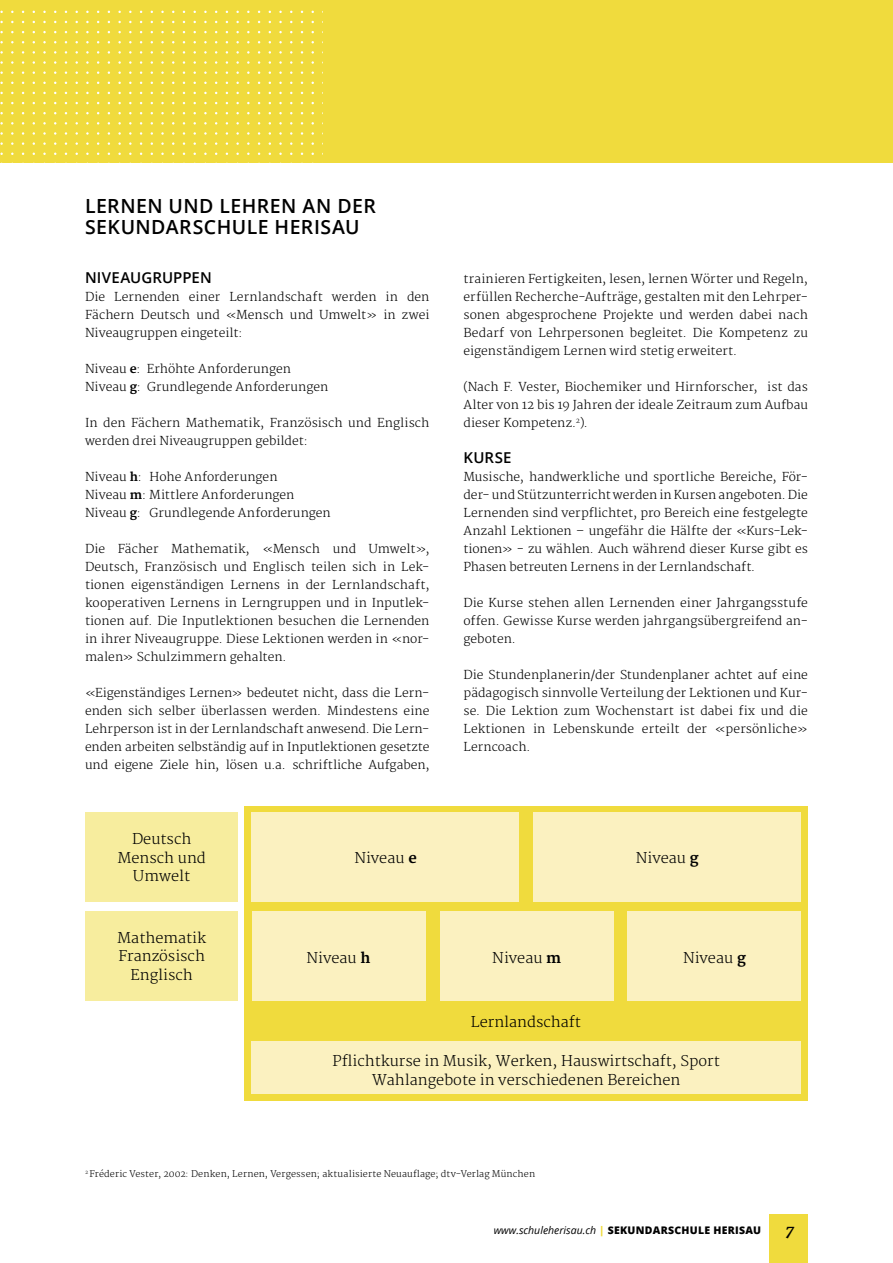
<style>
.page{position:relative;width:893px;height:1263px;background:#fff}
.page>*{position:absolute;margin:0;border:0;box-sizing:border-box;transform-origin:0 0}
.t1{font:600 19.5px "Open Sans";letter-spacing:.02em;color:#000}
.t2{font:600 15px "Open Sans";letter-spacing:.005em;color:#000}
.t3{font:italic 700 15px "Merriweather";color:#000}
.t4{font:300 14.4px "Merriweather";color:#000}
.t5{font:300 12px/18px "Merriweather";color:#000;text-align:justify}
.t6{font:800 10.5px "Open Sans";letter-spacing:.025em;color:#000}
.t7{font:300 9px "Merriweather";letter-spacing:.015em;color:#000}
.s1{font-weight:700}
.s2{font-weight:400;font-style:italic}
.s3{color:#f0db3d}
</style>
<div class="page">
<div style="left:0;top:0;width:893px;height:162px;background:#f0db3d"></div>
<div style="left:245px;top:806px;width:563px;height:295px;background:#f0db3d"></div>
<div style="left:251px;top:812px;width:268px;height:90px;background:#fbf1c0"></div>
<div style="left:440px;top:911px;width:173px;height:89px;background:#fbf1c0"></div>
<div style="left:628px;top:911px;width:173px;height:89px;background:#fbf1c0"></div>
<div style="left:252px;top:911px;width:173px;height:89px;background:#fbf1c0"></div>
<div style="left:533px;top:812px;width:268px;height:90px;background:#fbf1c0"></div>
<div style="left:251px;top:1042px;width:550px;height:52px;background:#fbf1c0"></div>
<div style="left:85px;top:812px;width:153px;height:90px;background:#f7ed9e"></div>
<div style="left:85px;top:911px;width:153px;height:89px;background:#f7ed9e"></div>
<div style="left:770px;top:1214px;width:38px;height:49px;background:#f0db3d"></div>
<p class="t1" style="left:85px;top:193px;width:292px">LERNEN UND LEHREN AN DER</p>
<p class="t1" style="left:85px;top:214px;width:276px">SEKUNDARSCHULE HERISAU</p>
<p class="t2" style="left:85px;top:267px;width:128px">NIVEAUGRUPPEN</p>
<p class="t5" style="left:85px;top:288px;width:346px">Die Lernenden einer Lernlandschaft werden in den Fächern Deutsch und «Mensch und Umwelt» in zwei Niveaugruppen eingeteilt:</p>
<p class="t5" style="left:85px;top:360px;width:245px">Niveau <span class="s1">e</span>: Erhöhte Anforderungen<br>Niveau <span class="s1">g</span>: Grundlegende Anforderungen</p>
<p class="t5" style="left:85px;top:414px;width:346px">In den Fächern Mathematik, Französisch und Englisch werden drei Niveaugruppen gebildet:</p>
<p class="t5" style="left:85px;top:468px;width:247px;text-align:left">Niveau <span class="s1">h</span>: Hohe Anforderungen<br>Niveau <span class="s1">m</span>: Mittlere Anforderungen<br>Niveau <span class="s1">g</span>: Grundlegende Anforderungen</p>
<p class="t5" style="left:85px;top:540px;width:346px">Die Fächer Mathematik, «Mensch und Umwelt», Deutsch, Französisch und Englisch teilen sich in Lek&shy;tionen eigenständigen Lernens in der Lernlandschaft, kooperativen Lernens in Lerngruppen und in Inputlek&shy;tionen auf. Die Inputlektionen besuchen die Lernenden in ihrer Niveaugruppe. Diese Lektionen werden in «nor&shy;malen» Schulzimmern gehalten.</p>
<p class="t5" style="left:85px;top:684px;width:346px">«Eigenständiges Lernen» bedeutet nicht, dass die Lern&shy;enden sich selber überlassen werden. Mindestens eine Lehrperson ist in der Lernlandschaft anwesend. Die Lern&shy;enden arbeiten selbständig auf in Inputlektionen gesetzte und eigene Ziele hin, lösen u.a. schriftliche Aufgaben,</p>
<p class="t4" style="left:132px;top:831px;width:61px">Deutsch</p>
<p class="t4" style="left:118px;top:849px;width:90px">Mensch und</p>
<p class="t4" style="left:133px;top:868px;width:58px">Umwelt</p>
<p class="t4" style="left:354px;top:850px;width:64px">Niveau <span class="s1">e</span></p>
<p class="t5" style="left:463px;top:270px;width:346px">trainieren Fertigkeiten, lesen, lernen Wörter und Regeln, erfüllen Recherche-Aufträge, gestalten mit den Lehrper&shy;sonen abgesprochene Projekte und werden dabei nach Bedarf von Lehrpersonen begleitet. Die Kompetenz zu eigenständigem Lernen wird stetig erweitert.</p>
<p class="t5" style="left:463px;top:378px;width:346px">(Nach F. Vester, Biochemiker und Hirnforscher, ist das Alter von 12 bis 19 Jahren der ideale Zeitraum zum Aufbau dieser Kompetenz.<sup>2</sup>).</p>
<p class="t2" style="left:463px;top:447px;width:50px">KURSE</p>
<p class="t5" style="left:463px;top:468px;width:346px">Musische, handwerkliche und sportliche Bereiche, För&shy;der- und Stützunterricht werden in Kursen angeboten. Die Lernenden sind verpflichtet, pro Bereich eine festgelegte Anzahl Lektionen – ungefähr die Hälfte der «Kurs-Lek&shy;tionen» - zu wählen. Auch während dieser Kurse gibt es Phasen betreuten Lernens in der Lernlandschaft.</p>
<p class="t5" style="left:463px;top:594px;width:346px">Die Kurse stehen allen Lernenden einer Jahrgangsstufe offen. Gewisse Kurse werden jahrgangsübergreifend an&shy;geboten.</p>
<p class="t5" style="left:463px;top:666px;width:346px">Die Stundenplanerin/der Stundenplaner achtet auf eine pädagogisch sinnvolle Verteilung der Lektionen und Kur&shy;se. Die Lektion zum Wochenstart ist dabei fix und die Lektionen in Lebenskunde erteilt der «persönliche» Lerncoach.</p>
<p class="t4" style="left:636px;top:850px;width:64px">Niveau <span class="s1">g</span></p>
<p class="t4" style="left:117px;top:929px;width:90px">Mathematik</p>
<p class="t4" style="left:118px;top:948px;width:88px">Französisch</p>
<p class="t4" style="left:131px;top:966px;width:64px">Englisch</p>
<p class="t4" style="left:306px;top:950px;width:65px">Niveau <span class="s1">h</span></p>
<p class="t4" style="left:492px;top:950px;width:70px">Niveau <span class="s1">m</span></p>
<p class="t4" style="left:683px;top:950px;width:64px">Niveau <span class="s1">g</span></p>
<p class="t4" style="left:471px;top:1014px;width:112px">Lernlandschaft</p>
<p class="t4" style="left:332px;top:1052px;width:389px">Pflichtkurse in Musik, Werken, Hauswirtschaft, Sport</p>
<p class="t4" style="left:372px;top:1071px;width:310px">Wahlangebote in verschiedenen Bereichen</p>
<p class="t7" style="left:85px;top:1168px;width:452px"><sup>2</sup> Fréderic Vester, 2002: Denken, Lernen, Vergessen; aktualisierte Neuauflage; dtv-Verlag München</p>
<p class="t6" style="left:494px;top:1222px;width:269px"><span class="s2">www.schuleherisau.ch</span> <span class="s3">|</span> SEKUNDARSCHULE HERISAU</p>
<p class="t3" style="left:784px;top:1222px;width:15px">7</p>
</div>
